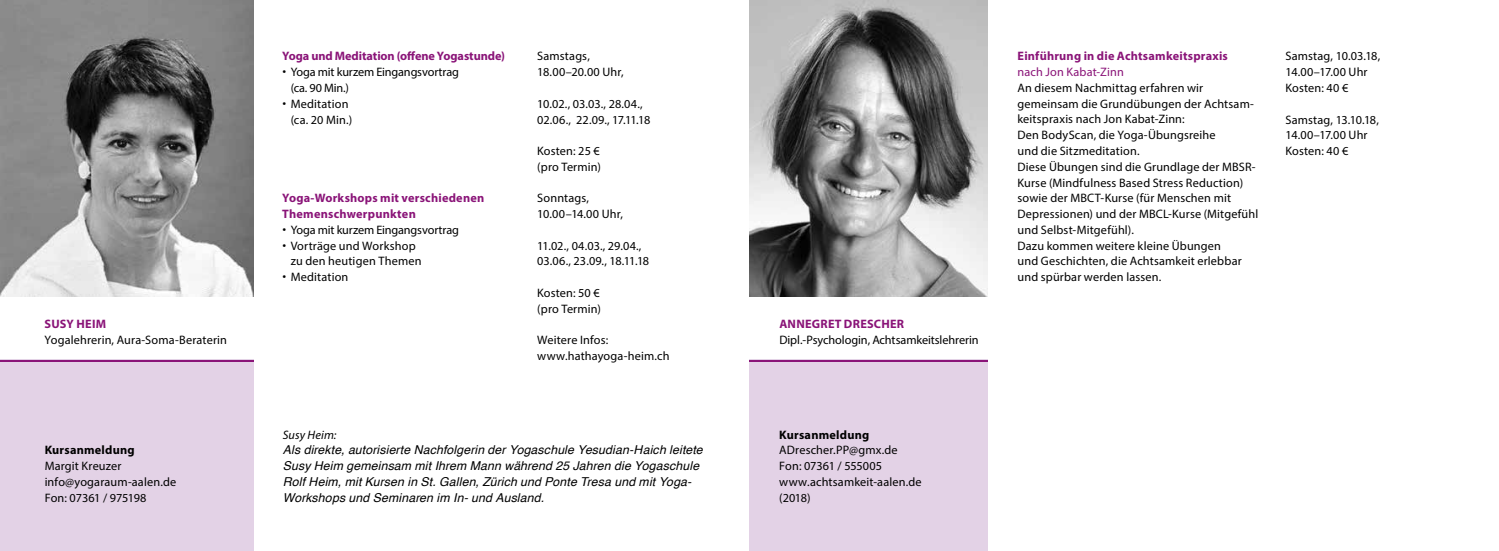
<style>
.page{position:relative;width:1499px;height:551px;background:#fff}
.page>*{position:absolute;margin:0;border:0;box-sizing:border-box;transform-origin:0 0}
.t1{font:12.25px/15.8px "Myriad Pro";letter-spacing:.01em;color:#000}
.t2{font:italic 12.25px/15.8px "Helvetica";letter-spacing:.015em;color:#000}
.t3{font:12.25px/15.8px "Myriad Pro";letter-spacing:-.01em;color:#000}
.t4{font:700 12.25px/15.8px "Myriad Pro";letter-spacing:.015em;color:#8a1478}
.t5{font:700 12.25px "Myriad Pro";letter-spacing:-.005em;color:#8a1478}
.t6{font:700 12.25px "Myriad Pro";letter-spacing:.02em;color:#000}
.t7{font:12.25px "Myriad Pro";letter-spacing:.01em;color:#8a1478}
.t8{font:italic 12.25px "Myriad Pro";letter-spacing:.01em;color:#000}
.s1{font-family:"Helvetica"}
</style>
<div class="page">
<div style="left:0;top:360px;width:253px;height:191px;background:#e3d2e6"></div>
<img style="left:0;top:0;width:253px;height:297px">
<hr style="left:0;top:360px;width:253px;height:2px;background:#8a1478">
<div style="left:749px;top:360px;width:238px;height:191px;background:#e3d2e6"></div>
<img style="left:749px;top:0;width:238px;height:297px">
<hr style="left:749px;top:360px;width:238px;height:2px;background:#8a1478">
<p class="t4" style="left:45px;top:316px;width:63px">SUSY HEIM</p>
<p class="t1" style="left:45px;top:332px;width:184px">Yogalehrerin, Aura-Soma-Beraterin</p>
<p class="t6" style="left:45px;top:442px;width:92px">Kursanmeldung</p>
<p class="t1" style="left:45px;top:458px;width:133px">Margit Kreuzer info@yogaraum-aalen.de<br>Fon: 07361 / 975198</p>
<p class="t5" style="left:282px;top:48px;width:224px">Yoga und Meditation (offene Yogastunde)</p>
<p class="t3" style="left:291px;top:64px;width:170px;text-indent:-8px"><span class="s1">•</span> Yoga mit kurzem Eingangsvortrag (ca. 90 Min.)</p>
<p class="t1" style="left:291px;top:95px;width:63px;text-indent:-8px"><span class="s1">•</span> Meditation (ca. 20 Min.)</p>
<p class="t4" style="left:282px;top:190px;width:203px">Yoga-Workshops mit verschiedenen<br>Themenschwerpunkten</p>
<p class="t3" style="left:282px;top:222px;width:178px"><span class="s1">•</span> Yoga mit kurzem Eingangsvortrag</p>
<p class="t1" style="left:291px;top:237px;width:132px;text-indent:-8px"><span class="s1">•</span> Vorträge und Workshop zu den heutigen Themen</p>
<p class="t1" style="left:282px;top:269px;width:68px"><span class="s1">•</span> Meditation</p>
<p class="t1" style="left:537px;top:48px;width:88px">Samstags,<br>18.00–20.00 Uhr,</p>
<p class="t1" style="left:537px;top:96px;width:115px">10.02., 03.03., 28.04.,<br>02.06., 22.09., 17.11.18</p>
<p class="t1" style="left:537px;top:143px;width:65px">Kosten: 25 € (pro Termin)</p>
<p class="t1" style="left:537px;top:190px;width:87px">Sonntags,<br>10.00–14.00 Uhr,</p>
<p class="t1" style="left:537px;top:237px;width:113px">11.02., 04.03., 29.04.,<br>03.06., 23.09., 18.11.18</p>
<p class="t1" style="left:537px;top:285px;width:65px">Kosten: 50 € (pro Termin)</p>
<p class="t1" style="left:537px;top:332px;width:134px">Weitere Infos: www.hathayoga-heim.ch</p>
<p class="t8" style="left:283px;top:427px;width:55px">Susy Heim:</p>
<p class="t2" style="left:283px;top:442px;width:421px">Als direkte, autorisierte Nachfolgerin der Yogaschule Yesudian-Haich leitete Susy Heim gemeinsam mit Ihrem Mann während 25 Jahren die Yogaschule Rolf Heim, mit Kursen in St. Gallen, Zürich und Ponte Tresa und mit Yoga-Workshops und Seminaren im In- und Ausland.</p>
<p class="t4" style="left:779px;top:316px;width:126px">ANNEGRET DRESCHER</p>
<p class="t3" style="left:779px;top:332px;width:201px">Dipl.-Psychologin, Achtsamkeitslehrerin</p>
<p class="t6" style="left:779px;top:426px;width:92px">Kursanmeldung</p>
<p class="t1" style="left:779px;top:442px;width:144px">ADrescher.PP@gmx.de<br>Fon: 07361 / 555005 www.achtsamkeit-aalen.de (2018)</p>
<p class="t4" style="left:1017px;top:48px;width:212px">Einführung in die Achtsamkeitspraxis</p>
<p class="t7" style="left:1017px;top:64px;width:108px">nach Jon Kabat-Zinn</p>
<p class="t1" style="left:1017px;top:80px;width:242px">An diesem Nachmittag erfahren wir gemeinsam die Grundübungen der Achtsam&shy;keitspraxis nach Jon Kabat-Zinn:<br>Den BodyScan, die Yoga-Übungsreihe<br>und die Sitzmeditation.<br>Diese Übungen sind die Grundlage der MBSR-Kurse (Mindfulness Based Stress Reduction) sowie der MBCT-Kurse (für Menschen mit Depressionen) und der MBCL-Kurse (Mitgefühl und Selbst-Mitgefühl).<br>Dazu kommen weitere kleine Übungen<br>und Geschichten, die Achtsamkeit erlebbar und spürbar werden lassen.</p>
<p class="t1" style="left:1285px;top:48px;width:96px">Samstag, 10.03.18,<br>14.00–17.00 Uhr<br>Kosten: 40 €</p>
<p class="t1" style="left:1285px;top:111px;width:95px">Samstag, 13.10.18,<br>14.00–17.00 Uhr<br>Kosten: 40 €</p>
</div>
